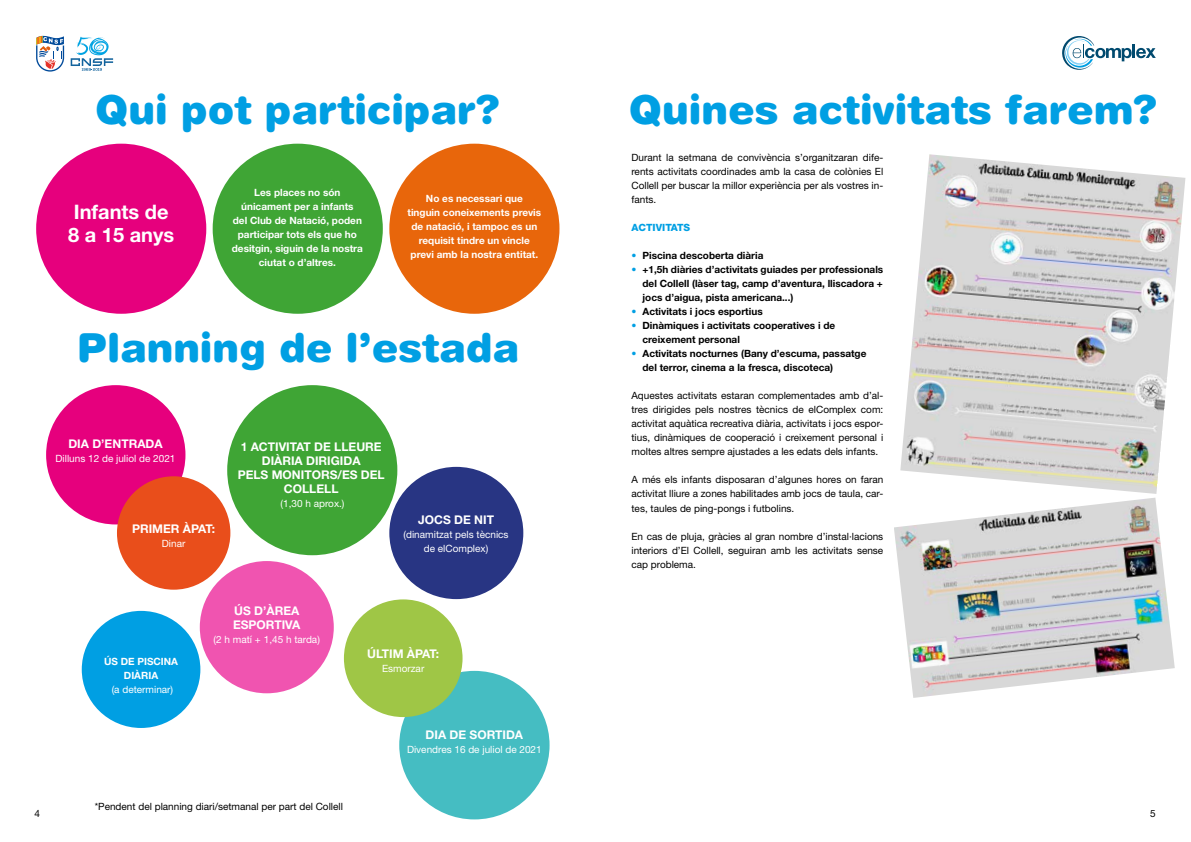
<style>
.page{position:relative;width:1191px;height:842px;background:#fff}
.page>*{position:absolute;margin:0;border:0;box-sizing:border-box;transform-origin:0 0}
.t1{font:900 40px "Helvetica Rounded";color:#009fe3}
.t2{font:700 20px/23px "Helvetica Neue LT Std";color:#fff}
.t3{font:700 12px/14px "Helvetica Neue LT Std";color:#fff}
.t4{font:10px/14px "Helvetica Neue LT Std";color:#000;text-align:justify}
.t5{font:700 10px/14px "Helvetica Neue LT Std";color:#000}
.t6{font:700 10px/14px "Helvetica Neue LT Std";color:#fff;text-align:center}
.t7{font:10px/14px "Helvetica Neue LT Std";color:#fff;text-align:center}
.t8{font:800 10px "Helvetica Neue LT Std";color:#009fe3}
.s1{color:#009fe3}
</style>
<div class="page">
<svg style="left:1062px;top:36px;width:93px;height:34px"></svg>
<svg style="left:36px;top:35px;width:28px;height:37px"></svg>
<svg style="left:71px;top:36px;width:42px;height:35px"></svg>
<div style="left:36px;top:144px;width:170px;height:170px;background:#e6007d;border-radius:50%"></div>
<div style="left:46px;top:385px;width:139px;height:139px;background:#e6007d;border-radius:50%"></div>
<div style="left:389px;top:467px;width:134px;height:132px;background:#283583;border-radius:50%"></div>
<div style="left:200px;top:561px;width:134px;height:132px;background:#f054b0;border-radius:50%"></div>
<div style="left:82px;top:611px;width:118px;height:117px;background:#009fe3;border-radius:50%"></div>
<div style="left:213px;top:144px;width:170px;height:170px;background:#3fa535;border-radius:50%"></div>
<div style="left:117px;top:476px;width:113px;height:114px;background:#e94e1b;border-radius:50%"></div>
<div style="left:227px;top:385px;width:170px;height:170px;background:#3fa535;border-radius:50%"></div>
<div style="left:389px;top:144px;width:170px;height:170px;background:#e8660b;border-radius:50%"></div>
<div style="left:399px;top:671px;width:150px;height:148px;background:#45bdc2;border-radius:50%"></div>
<div style="left:344px;top:599px;width:118px;height:118px;background:#9fc646;border-radius:50%"></div>
<img style="left:894px;top:498px;width:280px;height:200px">
<img style="left:900px;top:154px;width:285px;height:340px">
<h1 class="t1" style="left:95px;top:84px;width:406px">Qui pot participar?</h1>
<h1 class="t1" style="left:629px;top:84px;width:530px">Quines activitats farem?</h1>
<h2 class="t2" style="left:68px;top:200px;width:107px">Infants de<br>8 a 15 anys</h2>
<p class="t6" style="left:232px;top:185px;width:133px">Les places no són únicament per a infants<br>del Club de Natació, poden participar tots els que ho desitgin, siguin de la nostra ciutat o d’altres.</p>
<p class="t6" style="left:407px;top:191px;width:135px">No es necessari que<br>tinguin coneixements previs de natació, i tampoc es un requisit tindre un vincle previ amb la nostra entitat.</p>
<h1 class="t1" style="left:76px;top:322px;width:444px">Planning de l’estada</h1>
<p class="t3" style="left:68px;top:437px;width:96px">DIA D’ENTRADA</p>
<p class="t7" style="left:56px;top:452px;width:121px">Dilluns 12 de juliol de 2021</p>
<p class="t3" style="left:132px;top:521px;width:85px">PRIMER ÀPAT:</p>
<p class="t7" style="left:162px;top:536px;width:25px">Dinar</p>
<p class="t3" style="left:238px;top:440px;width:148px;text-align:center">1 ACTIVITAT DE LLEURE<br>DIÀRIA DIRIGIDA<br>PELS MONITORS/ES DEL<br>COLLELL</p>
<p class="t7" style="left:281px;top:496px;width:65px">(1,30 h aprox.)</p>
<p class="t3" style="left:418px;top:513px;width:77px">JOCS DE NIT</p>
<p class="t7" style="left:403px;top:528px;width:107px">(dinamitzat pels tècnics de elComplex)</p>
<p class="t3" style="left:233px;top:603px;width:69px">ÚS D’ÀREA<br>ESPORTIVA</p>
<p class="t7" style="left:214px;top:632px;width:108px">(2 h matí + 1,45 h tarda)</p>
<p class="t6" style="left:104px;top:654px;width:76px">ÚS DE PISCINA<br>DIÀRIA</p>
<p class="t7" style="left:112px;top:682px;width:63px">(a determinar)</p>
<p class="t3" style="left:367px;top:647px;width:74px">ÚLTIM ÀPAT:</p>
<p class="t7" style="left:382px;top:662px;width:44px">Esmorzar</p>
<p class="t3" style="left:425px;top:727px;width:99px">DIA DE SORTIDA</p>
<p class="t7" style="left:407px;top:742px;width:136px">Divendres 16 de juliol de 2021</p>
<p class="t4" style="left:631px;top:151px;width:253px">Durant la setmana de convivència s’organitzaran dife&shy;rents activitats coordinades amb la casa de colònies El Collell per buscar la millor experiència per als vostres in&shy;fants.</p>
<p class="t8" style="left:631px;top:222px;width:60px">ACTIVITATS</p>
<p class="t5" style="left:631px;top:249px;width:133px"><span class="s1">•</span> Piscina descoberta diària</p>
<p class="t5" style="left:642px;top:263px;width:242px;text-align:justify;text-indent:-11px"><span class="s1">•</span> +1,5h diàries d’activitats guiades per professionals del Collell (làser tag, camp d’aventura, lliscadora + jocs d’aigua, pista americana...)</p>
<p class="t5" style="left:631px;top:305px;width:133px"><span class="s1">•</span> Activitats i jocs esportius</p>
<p class="t5" style="left:642px;top:319px;width:194px;text-indent:-11px"><span class="s1">•</span> Dinàmiques i activitats cooperatives i de creixement personal</p>
<p class="t5" style="left:642px;top:347px;width:225px;text-indent:-11px"><span class="s1">•</span> Activitats nocturnes (Bany d’escuma, passatge del terror, cinema a la fresca, discoteca)</p>
<p class="t4" style="left:631px;top:389px;width:253px">Aquestes activitats estaran complementades amb d’al&shy;tres dirigides pels nostres tècnics de elComplex com: activitat aquàtica recreativa diària, activitats i jocs espor&shy;tius, dinàmiques de cooperació i creixement personal i moltes altres sempre ajustades a les edats dels infants.</p>
<p class="t4" style="left:631px;top:473px;width:253px">A més els infants disposaran d’algunes hores on faran activitat lliure a zones habilitades amb jocs de taula, car&shy;tes, taules de ping-pongs i futbolins.</p>
<p class="t4" style="left:631px;top:529px;width:253px">En cas de pluja, gràcies al gran nombre d’instal·lacions interiors d’El Collell, seguiran amb les activitats sense cap problema.</p>
<p class="t4" style="left:95px;top:799px;width:250px">*Pendent del planning diari/setmanal per part del Collell</p>
<p class="t4" style="left:35px;top:806px;width:7px">4</p>
<p class="t4" style="left:1150px;top:806px;width:7px">5</p>
</div>
